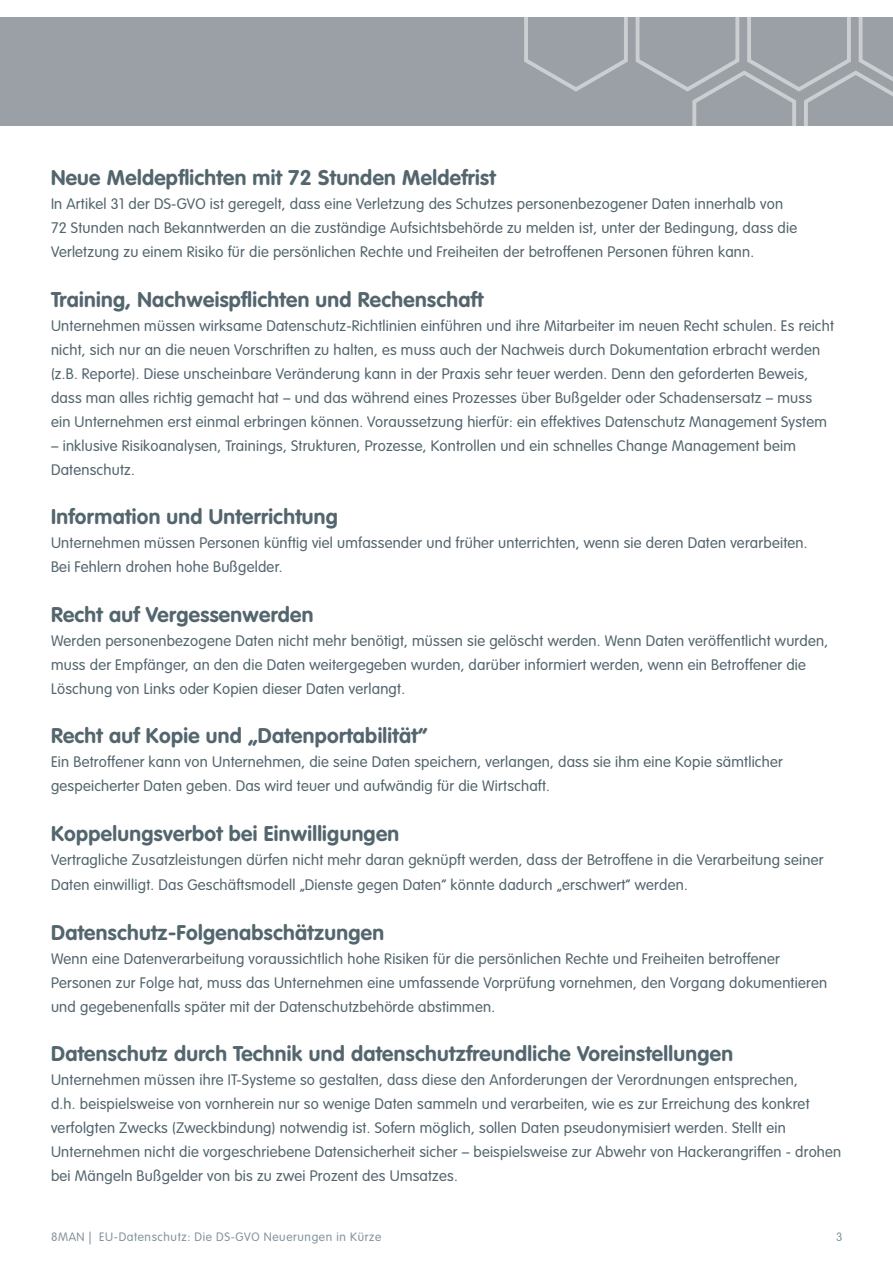
<style>
.page{position:relative;width:893px;height:1263px;background:#fff}
.page>*{position:absolute;margin:0;border:0;box-sizing:border-box;transform-origin:0 0}
.B1{font:700 21px "VAG Rounded Std";letter-spacing:.015em;color:#53656d}
.B1-2{font:300 15px/24px "VAG Rounded Std";letter-spacing:.015em;color:#53656d}
.t1{font:300 12px "VAG Rounded Std";letter-spacing:.05em;color:#83939c}
</style>
<div class="page">
<div style="left:0;top:17px;width:893px;height:108px;background:#9ba0a7"></div>
<svg style="left:522px;top:17px;width:371px;height:109px"></svg>
<p class="B1" style="left:51px;top:165px;width:446px">Neue Meldepflichten mit 72 Stunden Meldefrist</p>
<p class="B1-2" style="left:51px;top:192px;width:748px">In Artikel 31 der DS-GVO ist geregelt, dass eine Verletzung des Schutzes personenbezogener Daten innerhalb von<br>72 Stunden nach Bekanntwerden an die zuständige Aufsichtsbehörde zu melden ist, unter der Bedingung, dass die<br>Verletzung zu einem Risiko für die persönlichen Rechte und Freiheiten der betroffenen Personen führen kann.</p>
<p class="B1" style="left:51px;top:287px;width:434px">Training, Nachweispflichten und Rechenschaft</p>
<p class="B1-2" style="left:51px;top:314px;width:784px">Unternehmen müssen wirksame Datenschutz-Richtlinien einführen und ihre Mitarbeiter im neuen Recht schulen. Es reicht nicht, sich nur an die neuen Vorschriften zu halten, es muss auch der Nachweis durch Dokumentation erbracht werden (z.B. Reporte). Diese unscheinbare Veränderung kann in der Praxis sehr teuer werden. Denn den geforderten Beweis, dass man alles richtig gemacht hat – und das während eines Prozesses über Bußgelder oder Schadensersatz – muss ein Unternehmen erst einmal erbringen können. Voraussetzung hierfür: ein effektives Datenschutz Management System</p>
<p class="B1-2" style="left:51px;top:434px;width:746px">– inklusive Risikoanalysen, Trainings, Strukturen, Prozesse, Kontrollen und ein schnelles Change Management beim<br>Datenschutz.</p>
<p class="B1" style="left:51px;top:504px;width:288px">Information und Unterrichtung</p>
<p class="B1-2" style="left:51px;top:531px;width:758px">Unternehmen müssen Personen künftig viel umfassender und früher unterrichten, wenn sie deren Daten verarbeiten.<br>Bei Fehlern drohen hohe Bußgelder.</p>
<p class="B1" style="left:51px;top:602px;width:264px">Recht auf Vergessenwerden</p>
<p class="B1-2" style="left:51px;top:629px;width:779px">Werden personenbezogene Daten nicht mehr benötigt, müssen sie gelöscht werden. Wenn Daten veröffentlicht wurden, muss der Empfänger, an den die Daten weitergegeben wurden, darüber informiert werden, wenn ein Betroffener die<br>Löschung von Links oder Kopien dieser Daten verlangt.</p>
<p class="B1" style="left:51px;top:723px;width:378px">Recht auf Kopie und „Datenportabilität“</p>
<p class="B1-2" style="left:51px;top:750px;width:733px">Ein Betroffener kann von Unternehmen, die seine Daten speichern, verlangen, dass sie ihm eine Kopie sämtlicher gespeicherter Daten geben. Das wird teuer und aufwändig für die Wirtschaft.</p>
<p class="B1" style="left:51px;top:821px;width:350px">Koppelungsverbot bei Einwilligungen</p>
<p class="B1-2" style="left:51px;top:847px;width:774px;line-height:25.5px">Vertragliche Zusatzleistungen dürfen nicht mehr daran geknüpft werden, dass der Betroffene in die Verarbeitung seiner<br>Daten einwilligt. Das Geschäftsmodell „Dienste gegen Daten“ könnte dadurch „erschwert“ werden.</p>
<p class="B1" style="left:51px;top:920px;width:335px">Datenschutz-Folgenabschätzungen</p>
<p class="B1-2" style="left:51px;top:947px;width:778px">Wenn eine Datenverarbeitung voraussichtlich hohe Risiken für die persönlichen Rechte und Freiheiten betroffener<br>Personen zur Folge hat, muss das Unternehmen eine umfassende Vorprüfung vornehmen, den Vorgang dokumentieren und gegebenenfalls später mit der Datenschutzbehörde abstimmen.</p>
<p class="B1" style="left:51px;top:1041px;width:683px">Datenschutz durch Technik und datenschutzfreundliche Voreinstellungen</p>
<p class="B1-2" style="left:51px;top:1068px;width:792px">Unternehmen müssen ihre IT-Systeme so gestalten, dass diese den Anforderungen der Verordnungen entsprechen,<br>d.h. beispielsweise von vornherein nur so wenige Daten sammeln und verarbeiten, wie es zur Erreichung des konkret verfolgten Zwecks (Zweckbindung) notwendig ist. Sofern möglich, sollen Daten pseudonymisiert werden. Stellt ein Unternehmen nicht die vorgeschriebene Datensicherheit sicher – beispielsweise zur Abwehr von Hackerangriffen - drohen bei Mängeln Bußgelder von bis zu zwei Prozent des Umsatzes.</p>
<p class="t1" style="left:51px;top:1230px;width:332px">8MAN | EU-Datenschutz: Die DS-GVO Neuerungen in Kürze</p>
<p class="t1" style="left:836px;top:1230px;width:8px">3</p>
</div>
